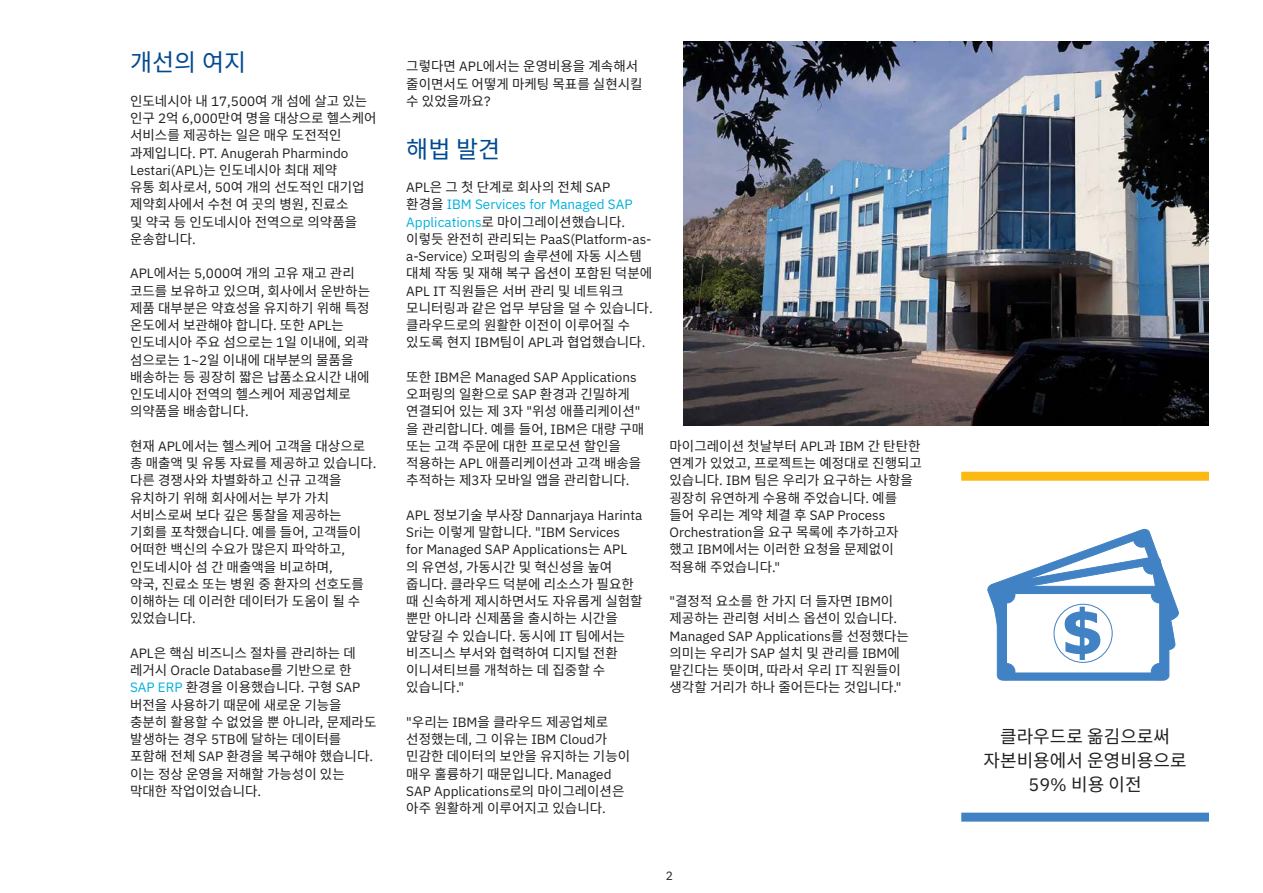
<style>
.page{position:relative;width:1263px;height:893px;background:#fff}
.page>*{position:absolute;margin:0;border:0;box-sizing:border-box;transform-origin:0 0}
.t1{font:24px "Noto Sans CJ Kkr";color:#004a91}
.t2{font:18px/24px "Noto Sans CJ Kkr";color:#231f20;text-align:center}
.t3{font:13.5px/17.2px "Noto Sans CJ Kkr";color:#231f20}
.t4{font:13.5px/17.2px "IBM Plex Sans";color:#231f20}
.t5{font:13.5px/17.2px "IBM Plex Sans";color:#00b1db}
.t6{font:12px "IBM Plex Sans";color:#231f20}
.s1{font-family:"IBM Plex Sans"}
.s2{font-family:"Noto Sans CJ Kkr"}
.s3{font-family:"IBM Plex Sans";color:#00b1db}
.s4{font-family:"Noto Sans CJ Kkr";color:#231f20}
.s5{color:#231f20}
</style>
<div class="page">
<div style="left:961px;top:813px;width:248px;height:9px;background:#4182c3"></div>
<img style="left:684px;top:41px;width:525px;height:385px">
<div style="left:961px;top:472px;width:248px;height:9px;background:#fdb913"></div>
<svg style="left:987px;top:529px;width:192px;height:152px"></svg>
<h1 class="t1" style="left:130px;top:49px;width:118px">개선의 여지</h1>
<p class="t3" style="left:130px;top:92px;width:248px">인도네시아 내 <span class="s1">17,500</span>여 개 섬에 살고 있는 인구 <span class="s1">2</span>억 <span class="s1">6,000</span>만여 명을 대상으로 헬스케어 서비스를 제공하는 일은 매우 도전적인</p>
<p class="t4" style="left:130px;top:143px;width:220px"><span class="s2">과제입니다</span>. PT. Anugerah Pharmindo<br>Lestari(APL)<span class="s2">는 인도네시아 최대 제약</span></p>
<p class="t3" style="left:130px;top:179px;width:236px">유통 회사로서<span class="s1">, 50</span>여 개의 선도적인 대기업 제약회사에서 수천 여 곳의 병원<span class="s1">,</span> 진료소<br>및 약국 등 인도네시아 전역으로 의약품을 운송합니다<span class="s1">.</span></p>
<p class="t3" style="left:130px;top:265px;width:241px"><span class="s1">APL</span>에서는 <span class="s1">5,000</span>여 개의 고유 재고 관리 코드를 보유하고 있으며<span class="s1">,</span> 회사에서 운반하는 제품 대부분은 약효성을 유지하기 위해 특정 온도에서 보관해야 합니다<span class="s1">.</span> 또한 <span class="s1">APL</span>는 인도네시아 주요 섬으로는 <span class="s1">1</span>일 이내에<span class="s1">,</span> 외곽 섬으로는 <span class="s1">1~2</span>일 이내에 대부분의 물품을 배송하는 등 굉장히 짧은 납품소요시간 내에 인도네시아 전역의 헬스케어 제공업체로 의약품을 배송합니다<span class="s1">.</span></p>
<p class="t3" style="left:130px;top:438px;width:248px">현재 <span class="s1">APL</span>에서는 헬스케어 고객을 대상으로 총 매출액 및 유통 자료를 제공하고 있습니다<span class="s1">. </span>다른 경쟁사와 차별화하고 신규 고객을 유치하기 위해 회사에서는 부가 가치 서비스로써 보다 깊은 통찰을 제공하는 기회를 포착했습니다<span class="s1">.</span> 예를 들어<span class="s1">,</span> 고객들이 어떠한 백신의 수요가 많은지 파악하고<span class="s1">, </span>인도네시아 섬 간 매출액을 비교하며<span class="s1">,<br></span>약국<span class="s1">,</span> 진료소 또는 병원 중 환자의 선호도를 이해하는 데 이러한 데이터가 도움이 될 수 있었습니다<span class="s1">.</span></p>
<p class="t3" style="left:130px;top:645px;width:227px"><span class="s1">APL</span>은 핵심 비즈니스 절차를 관리하는 데</p>
<p class="t4" style="left:130px;top:661px;width:223px"><span class="s2">레거시</span> Oracle Database<span class="s2">를 기반으로 한</span></p>
<p class="t3" style="left:130px;top:679px;width:248px"><span class="s3">SAP ERP</span> 환경을 이용했습니다<span class="s1">.</span> 구형 <span class="s1">SAP </span>버전을 사용하기 때문에 새로운 기능을 충분히 활용할 수 없었을 뿐 아니라<span class="s1">,</span> 문제라도 발생하는 경우 <span class="s1">5TB</span>에 달하는 데이터를 포함해 전체 <span class="s1">SAP</span> 환경을 복구해야 했습니다<span class="s1">. </span>이는 정상 운영을 저해할 가능성이 있는 막대한 작업이었습니다<span class="s1">.</span></p>
<p class="t3" style="left:406px;top:58px;width:238px">그렇다면 <span class="s1">APL</span>에서는 운영비용을 계속해서 줄이면서도 어떻게 마케팅 목표를 실현시킬 수 있었을까요<span class="s1">?</span></p>
<h1 class="t1" style="left:406px;top:135px;width:95px">해법 발견</h1>
<p class="t3" style="left:406px;top:179px;width:206px"><span class="s1">APL</span>은 그 첫 단계로 회사의 전체 <span class="s1">SAP</span></p>
<p class="t5" style="left:406px;top:195px;width:247px"><span class="s4">환경을</span> IBM Services for Managed SAP<br>Applications<span class="s4">로 마이그레이션했습니다</span><span class="s5">. </span><span class="s4">이렇듯 완전히 관리되는</span> <span class="s5">PaaS(Platform-as-</span></p>
<p class="t3" style="left:406px;top:248px;width:248px"><span class="s1">a-Service)</span> 오퍼링의 솔루션에 자동 시스템 대체 작동 및 재해 복구 옵션이 포함된 덕분에<br><span class="s1">APL IT</span> 직원들은 서버 관리 및 네트워크 모니터링과 같은 업무 부담을 덜 수 있습니다<span class="s1">. </span>클라우드로의 원활한 이전이 이루어질 수 있도록 현지 <span class="s1">IBM</span>팀이 <span class="s1">APL</span>과 협업했습니다<span class="s1">.</span></p>
<p class="t4" style="left:406px;top:367px;width:232px"><span class="s2">또한</span> IBM<span class="s2">은</span> Managed SAP Applications</p>
<p class="t3" style="left:406px;top:386px;width:239px">오퍼링의 일환으로 <span class="s1">SAP</span> 환경과 긴밀하게 연결되어 있는 제 <span class="s1">3</span>자 <span class="s1">"</span>위성 애플리케이션<span class="s1">" </span>을 관리합니다<span class="s1">.</span> 예를 들어<span class="s1">, IBM</span>은 대량 구매 또는 고객 주문에 대한 프로모션 할인을 적용하는 <span class="s1">APL</span> 애플리케이션과 고객 배송을 추적하는 제<span class="s1">3</span>자 모바일 앱을 관리합니다<span class="s1">.</span></p>
<p class="t4" style="left:406px;top:505px;width:238px">APL <span class="s2">정보기술 부사장</span> Dannarjaya Harinta<br>Sri<span class="s2">는 이렇게 말합니다</span>. "IBM Services<br>for Managed SAP Applications<span class="s2">는</span> APL</p>
<p class="t3" style="left:406px;top:558px;width:238px">의 유연성<span class="s1">,</span> 가동시간 및 혁신성을 높여 줍니다<span class="s1">.</span> 클라우드 덕분에 리소스가 필요한 때 신속하게 제시하면서도 자유롭게 실험할 뿐만 아니라 신제품을 출시하는 시간을 앞당길 수 있습니다<span class="s1">.</span> 동시에 <span class="s1">IT</span> 팀에서는 비즈니스 부서와 협력하여 디지털 전환 이니셔티브를 개척하는 데 집중할 수 있습니다<span class="s1">."</span></p>
<p class="t3" style="left:406px;top:714px;width:225px"><span class="s1">"</span>우리는 <span class="s1">IBM</span>을 클라우드 제공업체로 선정했는데<span class="s1">,</span> 그 이유는 <span class="s1">IBM Cloud</span>가 민감한 데이터의 보안을 유지하는 기능이 매우 훌륭하기 때문입니다<span class="s1">. Managed</span></p>
<p class="t4" style="left:406px;top:781px;width:220px">SAP Applications<span class="s2">로의 마이그레이션은</span></p>
<p class="t3" style="left:406px;top:800px;width:201px">아주 원활하게 이루어지고 있습니다<span class="s1">.</span></p>
<p class="t3" style="left:669px;top:438px;width:254px">마이그레이션 첫날부터 <span class="s1">APL</span>과 <span class="s1">IBM</span> 간 탄탄한 연계가 있었고<span class="s1">,</span> 프로젝트는 예정대로 진행되고 있습니다<span class="s1">. IBM</span> 팀은 우리가 요구하는 사항을 굉장히 유연하게 수용해 주었습니다<span class="s1">.</span> 예를 들어 우리는 계약 체결 후 <span class="s1">SAP Process</span></p>
<p class="t4" style="left:669px;top:523px;width:231px">Orchestration<span class="s2">을 요구 목록에 추가하고자</span></p>
<p class="t3" style="left:669px;top:541px;width:226px">했고 <span class="s1">IBM</span>에서는 이러한 요청을 문제없이 적용해 주었습니다<span class="s1">."</span></p>
<p class="t3" style="left:669px;top:593px;width:229px"><span class="s1">"</span>결정적 요소를 한 가지 더 들자면 <span class="s1">IBM</span>이 제공하는 관리형 서비스 옵션이 있습니다<span class="s1">.</span></p>
<p class="t4" style="left:669px;top:626px;width:241px">Managed SAP Applications<span class="s2">를 선정했다는</span></p>
<p class="t3" style="left:669px;top:644px;width:233px;text-align:justify">의미는 우리가 <span class="s1">SAP</span> 설치 및 관리를 <span class="s1">IBM</span>에 맡긴다는 뜻이며<span class="s1">,</span> 따라서 우리 <span class="s1">IT</span> 직원들이 생각할 거리가 하나 줄어든다는 것입니다<span class="s1">."</span></p>
<p class="t6" style="left:666px;top:867px;width:9px">2</p>
<h2 class="t2" style="left:984px;top:725px;width:204px">클라우드로 옮김으로써 자본비용에서 운영비용으로<br><span class="s1">59%</span> 비용 이전</h2>
</div>
